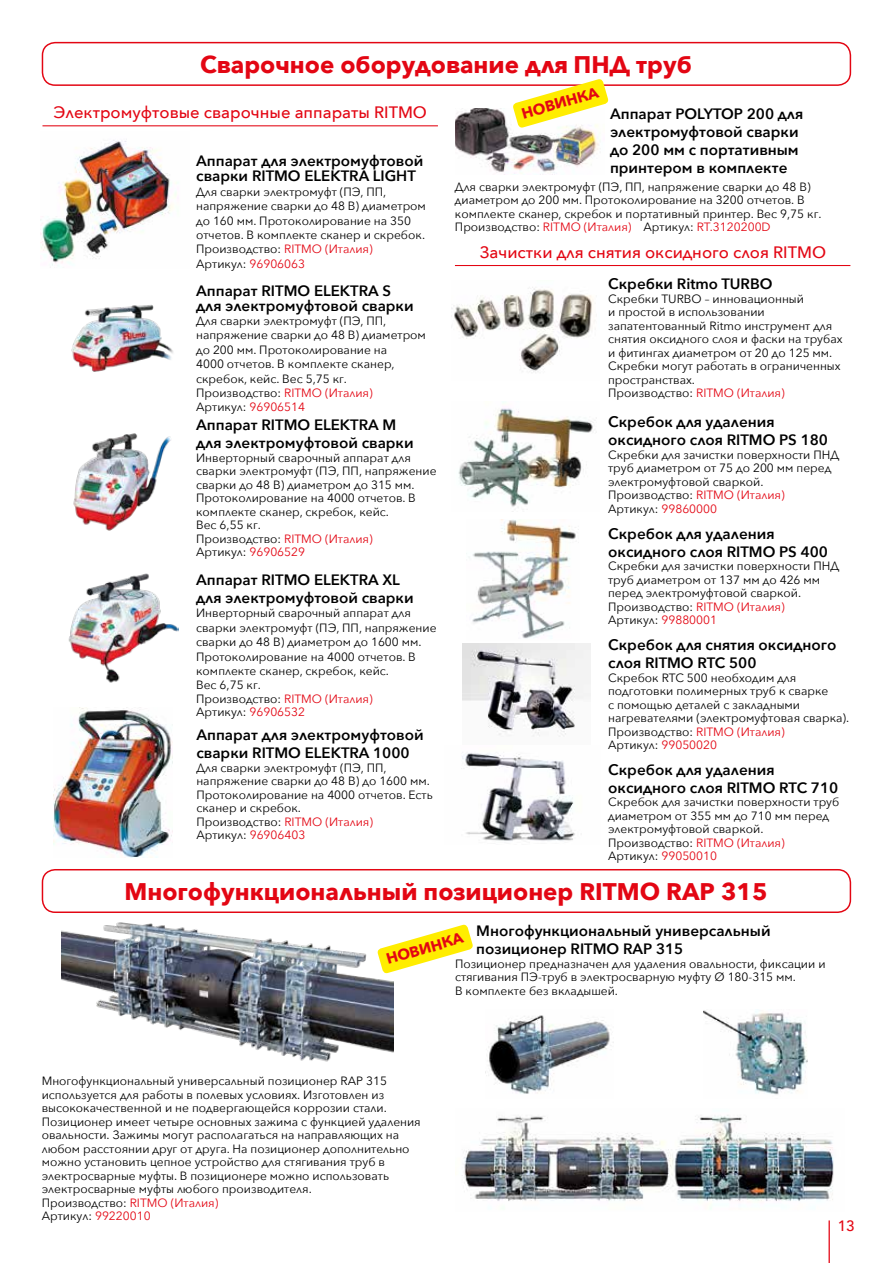
<style>
.page{position:relative;width:893px;height:1263px;background:#fff}
.page>*{position:absolute;margin:0;border:0;box-sizing:border-box;transform-origin:0 0}
.t1{font:700 24px "Avenir Next";color:#e30613}
.t2{font:500 16.5px "Avenir Next";color:#e30613}
.t3{font:600 15px/18px "Avenir Next";color:#000}
.t4{font:700 15px "Avenir Next";color:#e30613}
.t5{font:500 15px "Avenir";color:#e30613}
.t6{font:12px/13.5px "Avenir Next";color:#000}
.s1{color:#e30613}
</style>
<div class="page">
<hr style="left:828px;top:1220px;width:2px;height:43px;background:#e30613">
<img style="left:40px;top:140px;width:137px;height:126px">
<img style="left:73px;top:433px;width:98px;height:98px">
<img style="left:71px;top:304px;width:102px;height:68px">
<img style="left:68px;top:573px;width:110px;height:110px">
<img style="left:54px;top:707px;width:118px;height:151px">
<img style="left:466px;top:519px;width:113px;height:120px">
<img style="left:463px;top:643px;width:128px;height:94px">
<img style="left:458px;top:401px;width:136px;height:106px">
<img style="left:452px;top:287px;width:143px;height:85px">
<img style="left:61px;top:922px;width:333px;height:140px">
<img style="left:455px;top:109px;width:144px;height:66px">
<img style="left:462px;top:753px;width:113px;height:88px">
<div style="left:42px;top:42px;width:809px;height:44px;border:1px solid #e30613;border-radius:13px"></div>
<div style="left:42px;top:869px;width:809px;height:44px;border:1px solid #e30613;border-radius:13px"></div>
<hr style="left:42px;top:125px;width:396px;height:1px;background:#e30613">
<hr style="left:455px;top:265px;width:395px;height:1px;background:#e30613">
<svg style="left:512px;top:79px;width:97px;height:50px"></svg>
<img style="left:485px;top:1015px;width:125px;height:79px">
<img style="left:703px;top:1010px;width:104px;height:85px">
<img style="left:462px;top:1115px;width:372px;height:94px">
<svg style="left:377px;top:924px;width:96px;height:50px"></svg>
<h1 class="t1" style="left:200px;top:44px;width:493px">Сварочное оборудование для ПНД труб</h1>
<h2 class="t2" style="left:53px;top:98px;width:375px">Электромуфтовые сварочные аппараты RITMO</h2>
<p class="t3" style="left:196px;top:153px;width:229px;line-height:15px">Аппарат для электромуфтовой сварки RITMO ELEKTRA LIGHT</p>
<p class="t6" style="left:196px;top:184px;width:231px;line-height:14.4px">Для сварки электромуфт (ПЭ, ПП, напряжение сварки до 48 В) диаметром до 160 мм. Протоколирование на 350 отчетов. В комплекте сканер и скребок.<br>Производство: <span class="s1">RITMO (Италия)<br></span>Артикул: <span class="s1">96906063</span></p>
<p class="t3" style="left:196px;top:282px;width:219px;line-height:15px">Аппарат RITMO ELEKTRA S для электромуфтовой сварки</p>
<p class="t6" style="left:196px;top:313px;width:231px;line-height:14.2px">Для сварки электромуфт (ПЭ, ПП, напряжение сварки до 48 В) диаметром до 200 мм. Протоколирование на<br>4000 отчетов. В комплекте сканер, скребок, кейс. Вес 5,75 кг.<br>Производство: <span class="s1">RITMO (Италия)<br></span>Артикул: <span class="s1">96906514</span></p>
<p class="t3" style="left:196px;top:416px;width:219px">Аппарат RITMO ELEKTRA M для электромуфтовой сварки</p>
<p class="t6" style="left:196px;top:450px;width:242px">Инверторный сварочный аппарат для сварки электромуфт (ПЭ, ПП, напряжение сварки до 48 В) диаметром до 315 мм.<br>Протоколирование на 4000 отчетов. В комплекте сканер, скребок, кейс.<br>Вес 6,55 кг.<br>Производство: <span class="s1">RITMO (Италия)<br></span>Артикул: <span class="s1">96906529</span></p>
<p class="t3" style="left:196px;top:570px;width:219px">Аппарат RITMO ELEKTRA XL для электромуфтовой сварки</p>
<p class="t6" style="left:196px;top:606px;width:242px;line-height:14.1px">Инверторный сварочный аппарат для сварки электромуфт (ПЭ, ПП, напряжение сварки до 48 В) диаметром до 1600 мм.<br>Протоколирование на 4000 отчетов. В комплекте сканер, скребок, кейс.<br>Вес 6,75 кг.<br>Производство: <span class="s1">RITMO (Италия)<br></span>Артикул: <span class="s1">96906532</span></p>
<p class="t3" style="left:196px;top:726px;width:229px">Аппарат для электромуфтовой сварки RITMO ELEKTRA 1000</p>
<p class="t6" style="left:196px;top:760px;width:238px">Для сварки электромуфт (ПЭ, ПП, напряжение сварки до 48 В) до 1600 мм.<br>Протоколирование на 4000 отчетов. Есть сканер и скребок.<br>Производство: <span class="s1">RITMO (Италия)<br></span>Артикул: <span class="s1">96906403</span></p>
<p class="t4" style="left:518px;top:101px;width:81px;rotate:-16deg">НОВИНКА</p>
<p class="t3" style="left:610px;top:105px;width:195px">Аппарат POLYTOP 200 для электромуфтовой сварки до 200 мм c портативным принтером в комплекте</p>
<p class="t6" style="left:455px;top:179px;width:368px">Для сварки электромуфт (ПЭ, ПП, напряжение сварки до 48 В) диаметром до 200 мм. Протоколирование на 3200 отчетов. В комплекте сканер, скребок и портативный принтер. Вес 9,75 кг.<br>Производство: <span class="s1">RITMO (Италия)</span> Артикул: <span class="s1">RT.3120200D</span></p>
<h2 class="t2" style="left:479px;top:238px;width:348px">Зачистки для снятия оксидного слоя RITMO</h2>
<p class="t3" style="left:608px;top:275px;width:166px">Скребки Ritmo TURBO</p>
<p class="t6" style="left:608px;top:291px;width:236px">Скребки TURBO – инновационный<br>и простой в использовании запатентованный Ritmo инструмент для снятия оксидного слоя и фаски на трубах и фитингах диаметром от 20 до 125 мм.<br>Скребки могут работать в ограниченных пространствах.<br>Производство: <span class="s1">RITMO (Италия)</span></p>
<p class="t3" style="left:608px;top:413px;width:221px">Скребок для удаления оксидного слоя RITMO PS 180</p>
<p class="t6" style="left:608px;top:447px;width:232px">Скребки для зачистки поверхности ПНД труб диаметром от 75 до 200 мм перед электромуфтовой сваркой.<br>Производство: <span class="s1">RITMO (Италия)<br></span>Артикул: <span class="s1">99860000</span></p>
<p class="t3" style="left:608px;top:524px;width:221px">Скребок для удаления оксидного слоя RITMO PS 400</p>
<p class="t6" style="left:608px;top:559px;width:232px">Скребки для зачистки поверхности ПНД труб диаметром от 137 мм до 426 мм перед электромуфтовой сваркой.<br>Производство: <span class="s1">RITMO (Италия)<br></span>Артикул: <span class="s1">99880001</span></p>
<p class="t3" style="left:608px;top:635px;width:230px">Скребок для снятия оксидного слоя RITMO RTC 500</p>
<p class="t6" style="left:608px;top:670px;width:243px">Скребок RTC 500 необходим для подготовки полимерных труб к сварке<br>с помощью деталей с закладными нагревателями (электромуфтовая сварка).<br>Производство: <span class="s1">RITMO (Италия)<br></span>Артикул: <span class="s1">99050020</span></p>
<p class="t3" style="left:608px;top:760px;width:232px">Скребок для удаления оксидного слоя RITMO RTC 710</p>
<p class="t6" style="left:608px;top:795px;width:233px">Скребок для зачистки поверхности труб диаметром от 355 мм до 710 мм перед электромуфтовой сваркой.<br>Производство: <span class="s1">RITMO (Италия)<br></span>Артикул: <span class="s1">99050010</span></p>
<h1 class="t1" style="left:124px;top:871px;width:644px">Многофункциональный позиционер RITMO RAP 315</h1>
<p class="t3" style="left:476px;top:921px;width:296px">Многофункциональный универсальный позиционер RITMO RAP 315</p>
<p class="t6" style="left:455px;top:956px;width:372px">Позиционер предназначен для удаления овальности, фиксации и стягивания ПЭ-труб в электросварную муфту Ø 180-315 мм.<br>В комплекте без вкладышей.</p>
<p class="t4" style="left:383px;top:947px;width:81px;rotate:-16deg">НОВИНКА</p>
<p class="t6" style="left:42px;top:1074px;width:381px">Многофункциональный универсальный позиционер RAP 315 используется для работы в полевых условиях. Изготовлен из высококачественной и не подвергающейся коррозии стали.<br>Позиционер имеет четыре основных зажима с функцией удаления овальности. Зажимы могут располагаться на направляющих на любом расстоянии друг от друга. На позиционер дополнительно можно установить цепное устройство для стягивания труб в электросварные муфты. В позиционере можно использовать электросварные муфты любого производителя.<br>Производство: <span class="s1">RITMO (Италия)<br></span>Артикул: <span class="s1">99220010</span></p>
<p class="t5" style="left:838px;top:1213px;width:18px">13</p>
</div>
